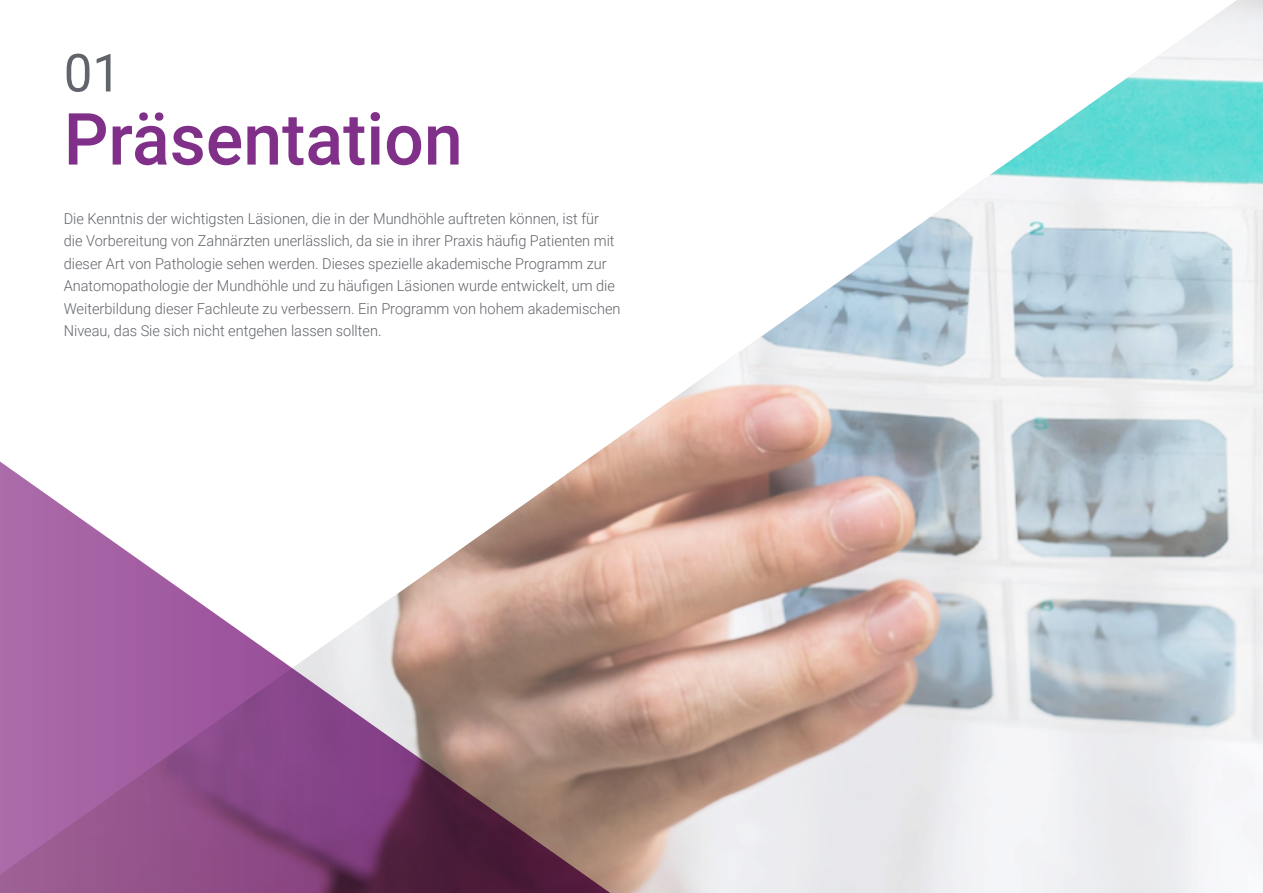
<style>
.page{position:relative;width:1263px;height:893px;background:#fff}
.page>*{position:absolute;margin:0;border:0;box-sizing:border-box;transform-origin:0 0}
.t1{font:500 72px "Roboto";color:#813089}
.t2{font:52.5px "Roboto";color:#61646a}
.t3{font:300 15px/22.5px "Roboto";color:#61646a}
</style>
<div class="page">
<img style="left:607px;top:0;width:656px;height:893px">
<svg style="left:0;top:446px;width:640px;height:447px"></svg>
<h2 class="t2" style="left:64px;top:36px;width:59px">01</h2>
<h1 class="t1" style="left:64px;top:89px;width:400px">Präsentation</h1>
<p class="t3" style="left:64px;top:207px;width:558px">Die Kenntnis der wichtigsten Läsionen, die in der Mundhöhle auftreten können, ist für die Vorbereitung von Zahnärzten unerlässlich, da sie in ihrer Praxis häufig Patienten mit dieser Art von Pathologie sehen werden. Dieses spezielle akademische Programm zur Anatomopathologie der Mundhöhle und zu häufigen Läsionen wurde entwickelt, um die Weiterbildung dieser Fachleute zu verbessern. Ein Programm von hohem akademischen Niveau, das Sie sich nicht entgehen lassen sollten.</p>
</div>
